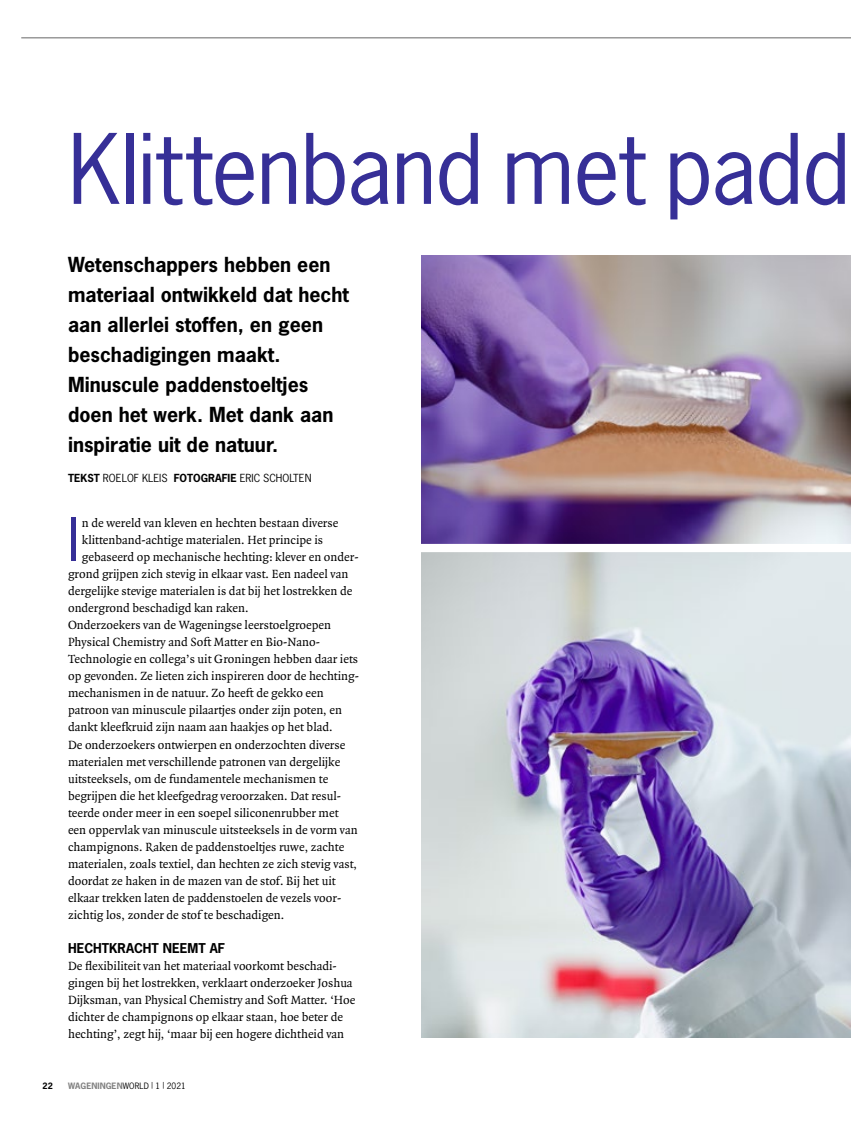
<style>
.page{position:relative;width:851px;height:1127px;background:#fff}
.page>*{position:absolute;margin:0;border:0;box-sizing:border-box;transform-origin:0 0}
.t1{font:91.2px "News Gothic Std";letter-spacing:-.015em;color:#362f97}
.t2{font:56.4px "News Gothic Std";color:#362f97}
.t3{font:700 19.5px/30px "News Gothic Std";color:#000}
.t4{font:12.75px/17px "Quadraat OT";color:#000}
.t5{font:700 12.75px "News Gothic Std";color:#000}
.t6{font:10.5px "News Gothic Std";color:#000}
.t7{font:700 8.25px "News Gothic Std";letter-spacing:.01em;color:#818181}
.t8{font:700 8.25px "News Gothic Std";color:#000}
.s1{font-weight:700}
.s2{font-weight:400;color:#000}
</style>
<div class="page">
<img style="left:421px;top:255px;width:429px;height:782px">
<div style="left:416px;top:544px;width:434px;height:8px;background:#fff"></div>
<svg style="left:21px;top:37px;width:829px;height:2px;background:#b2b2b2"></svg>
<h1 class="t1" style="left:68px;top:111px;width:783px">Klittenband met padd</h1>
<h3 class="t3" style="left:68px;top:249px;width:282px">Wetenschappers hebben een materiaal ontwikkeld dat hecht aan allerlei stoffen, en geen beschadigingen maakt.<br>Minuscule paddenstoeltjes doen het werk. Met dank aan inspiratie uit de natuur.</h3>
<p class="t6" style="left:68px;top:471px;width:245px"><span class="s1">TEKST</span> ROELOF KLEIS <span class="s1">FOTOGRAFIE</span> ERIC SCHOLTEN</p>
<h2 class="t2" style="left:68px;top:504px;width:13px">I</h2>
<p class="t4" style="left:82px;top:515px;width:258px">n de wereld van kleven en hechten bestaan diverse</p>
<p class="t4" style="left:82px;top:532px;width:243px">klittenband-achtige materialen. Het principe is</p>
<p class="t4" style="left:82px;top:549px;width:278px">gebaseerd op mechanische hechting: klever en onder-</p>
<p class="t4" style="left:68px;top:566px;width:282px">grond grijpen zich stevig in elkaar vast. Een nadeel van</p>
<p class="t4" style="left:68px;top:583px;width:286px">dergelijke stevige materialen is dat bij het lostrekken de</p>
<p class="t4" style="left:68px;top:600px;width:182px">ondergrond beschadigd kan raken.</p>
<p class="t4" style="left:68px;top:617px;width:264px">Onderzoekers van de Wageningse leerstoelgroepen</p>
<p class="t4" style="left:68px;top:634px;width:252px">Physical Chemistry and Soft Matter en Bio-Nano-</p>
<p class="t4" style="left:68px;top:651px;width:291px">Technologie en collega’s uit Groningen hebben daar iets</p>
<p class="t4" style="left:68px;top:668px;width:292px">op gevonden. Ze lieten zich inspireren door de hechting-</p>
<p class="t4" style="left:68px;top:685px;width:257px">mechanismen in de natuur. Zo heeft de gekko een</p>
<p class="t4" style="left:68px;top:702px;width:275px">patroon van minuscule pilaartjes onder zijn poten, en</p>
<p class="t4" style="left:68px;top:719px;width:266px">dankt kleefkruid zijn naam aan haakjes op het blad.</p>
<p class="t4" style="left:68px;top:736px;width:279px">De onderzoekers ontwierpen en onderzochten diverse</p>
<p class="t4" style="left:68px;top:753px;width:274px">materialen met verschillende patronen van dergelijke</p>
<p class="t4" style="left:68px;top:770px;width:261px">uitsteeksels, om de fundamentele mechanismen te</p>
<p class="t4" style="left:68px;top:787px;width:274px">begrijpen die het kleefgedrag veroorzaken. Dat resul-</p>
<p class="t4" style="left:68px;top:804px;width:272px">teerde onder meer in een soepel siliconenrubber met</p>
<p class="t4" style="left:68px;top:821px;width:291px">een oppervlak van minuscule uitsteeksels in de vorm van</p>
<p class="t4" style="left:68px;top:838px;width:277px">champignons. Raken de paddenstoeltjes ruwe, zachte</p>
<p class="t4" style="left:68px;top:855px;width:290px">materialen, zoals textiel, dan hechten ze zich stevig vast,</p>
<p class="t4" style="left:68px;top:872px;width:269px">doordat ze haken in de mazen van de stof. Bij het uit</p>
<p class="t4" style="left:68px;top:889px;width:275px">elkaar trekken laten de paddenstoelen de vezels voor-</p>
<p class="t4" style="left:68px;top:906px;width:218px">zichtig los, zonder de stof te beschadigen.</p>
<p class="t5" style="left:68px;top:939px;width:158px">HECHTKRACHT NEEMT AF</p>
<p class="t4" style="left:68px;top:957px;width:289px">De flexibiliteit van het materiaal voorkomt beschadi&shy;gingen bij het lostrekken, verklaart onderzoeker Joshua Dijksman, van Physical Chemistry and Soft Matter. ‘Hoe dichter de champignons op elkaar staan, hoe beter de hechting’, zegt hij, ‘maar bij een hogere dichtheid van</p>
<p class="t8" style="left:43px;top:1080px;width:12px">22</p>
<p class="t7" style="left:68px;top:1080px;width:119px">WAGENINGEN<span class="s2">WORLD</span> <sup>|</sup> <span class="s2">1</span> <sup>|</sup> <span class="s2">2021</span></p>
</div>
